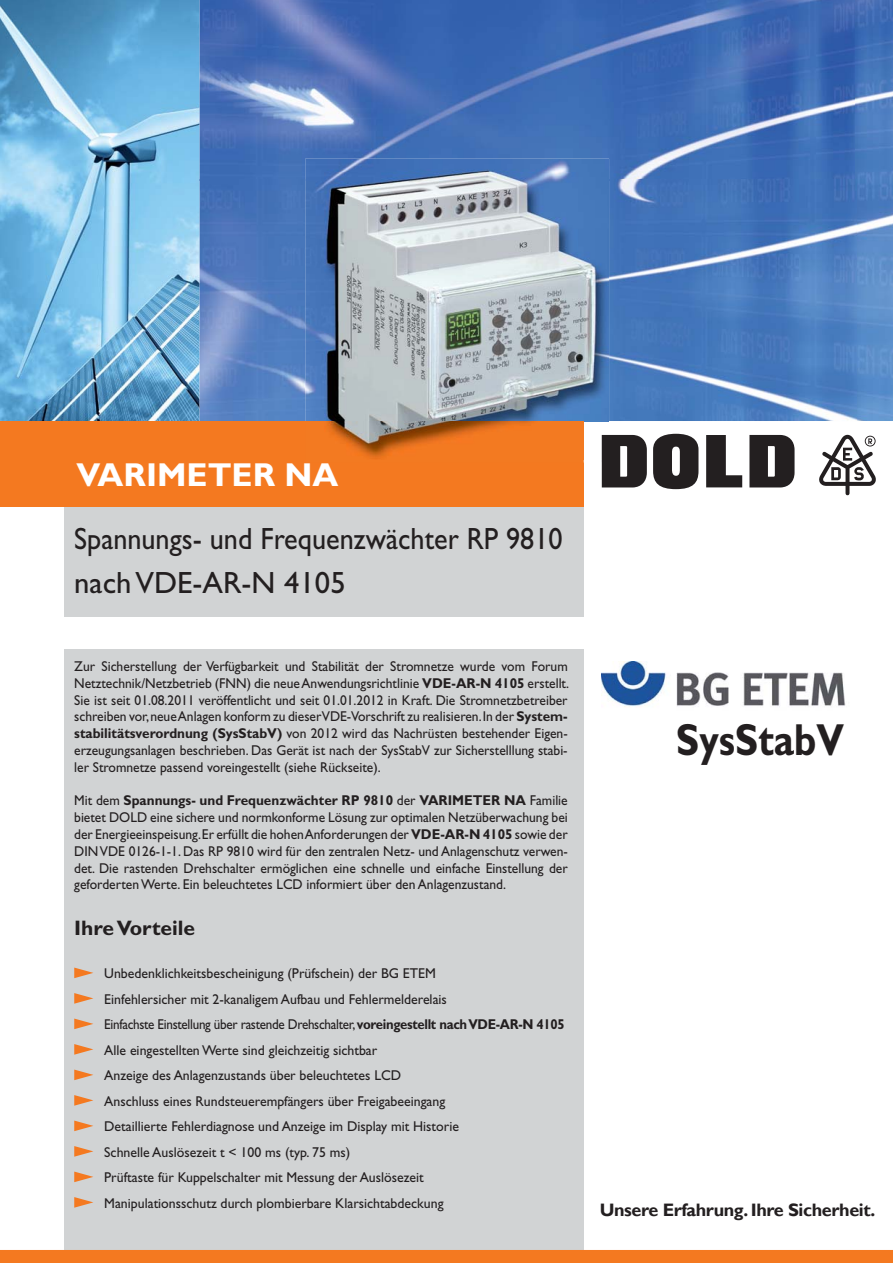
<style>
.page{position:relative;width:893px;height:1263px;background:#fff}
.page>*{position:absolute;margin:0;border:0;box-sizing:border-box;transform-origin:0 0}
.t1{font:700 45px "Gill Sans Std";color:#231f20;scale:.85 1}
.t2{font:700 33.3px "Gill Sans Std";color:#fff}
.t3{font:30.75px/43.5px "Gill Sans Std";color:#231f20;scale:.92 1}
.t4{font:700 21px "Gill Sans Std";color:#231f20}
.t5{font:700 18px "Gill Sans";letter-spacing:-.02em;color:#231f20}
.t6{font:14.25px/16.8px "Gill Sans Std";color:#231f20;text-align:justify;scale:.95 1}
.t7{font:14.25px/25.5px "Gill Sans Std";color:#231f20}
.s1{font-weight:700}
</style>
<div class="page">
<img style="left:0;top:0;width:200px;height:421px">
<img style="left:200px;top:0;width:655px;height:180px">
<img style="left:855px;top:0;width:37px;height:421px">
<img style="left:200px;top:180px;width:105px;height:241px">
<img style="left:609px;top:180px;width:247px;height:241px">
<div style="left:64px;top:650px;width:519px;height:613px;background:#d1d3d4"></div>
<div style="left:0;top:1250px;width:892px;height:13px;background:#f47920"></div>
<div style="left:64px;top:506px;width:519px;height:111px;background:#d1d3d4"></div>
<svg style="left:706px;top:435px;width:36px;height:52px"></svg>
<svg style="left:653px;top:434px;width:45px;height:55px"></svg>
<svg style="left:749px;top:435px;width:45px;height:52px;background:#3f3b3c"></svg>
<svg style="left:601px;top:435px;width:45px;height:52px;background:#403d3e"></svg>
<svg style="left:819px;top:435px;width:56px;height:60px"></svg>
<div style="left:0;top:421px;width:583px;height:85px;background:#f47920"></div>
<img style="left:305px;top:159px;width:304px;height:303px">
<img style="left:601px;top:435px;width:8px;height:27px">
<img style="left:324px;top:172px;width:284px;height:288px">
<img style="left:601px;top:435px;width:7px;height:25px">
<img style="left:324px;top:421px;width:259px;height:39px">
<img style="left:601px;top:661px;width:245px;height:46px">
<svg style="left:74px;top:968px;width:19px;height:10px"></svg>
<svg style="left:74px;top:993px;width:19px;height:11px"></svg>
<svg style="left:74px;top:1019px;width:19px;height:10px"></svg>
<svg style="left:74px;top:1044px;width:19px;height:11px"></svg>
<svg style="left:74px;top:1070px;width:19px;height:10px"></svg>
<svg style="left:74px;top:1095px;width:19px;height:11px"></svg>
<svg style="left:74px;top:1121px;width:19px;height:10px"></svg>
<svg style="left:74px;top:1146px;width:19px;height:11px"></svg>
<svg style="left:74px;top:1172px;width:19px;height:10px"></svg>
<svg style="left:74px;top:1197px;width:19px;height:11px"></svg>
<h2 class="t2" style="left:76px;top:462px;width:264px">VARIMETER NA</h2>
<h3 class="t3" style="left:74px;top:520px;width:532px">Spannungs- und Frequenzwächter RP 9810 nach VDE-AR-N 4105</h3>
<p class="t6" style="left:74px;top:659px;width:522px">Zur Sicherstellung der Verfügbarkeit und Stabilität der Stromnetze wurde vom Forum Netztechnik/Netzbetrieb (FNN) die neue Anwendungsrichtlinie <span class="s1">VDE-AR-N 4105</span> erstellt.<br>Sie ist seit 01.08.2011 veröffentlicht und seit 01.01.2012 in Kraft. Die Stromnetzbetreiber schreiben vor, neue Anlagen konform zu dieser VDE-Vorschrift zu realisieren. In der <span class="s1">System&shy;stabilitätsverordnung (SysStabV)</span> von 2012 wird das Nachrüsten bestehender Eigen&shy;erzeugungsanlagen beschrieben. Das Gerät ist nach der SysStabV zur Sicherstelllung stabi&shy;ler Stromnetze passend voreingestellt (siehe Rückseite).</p>
<p class="t6" style="left:74px;top:793px;width:521px">Mit dem <span class="s1">Spannungs- und Frequenzwächter RP 9810</span> der <span class="s1">VARIMETER NA</span> Familie bietet DOLD eine sichere und normkonforme Lösung zur optimalen Netzüberwachung bei der Energieeinspeisung. Er erfüllt die hohen Anforderungen der <span class="s1">VDE-AR-N 4105</span> sowie der DIN VDE 0126-1-1. Das RP 9810 wird für den zentralen Netz- und Anlagenschutz verwen&shy;det. Die rastenden Drehschalter ermöglichen eine schnelle und einfache Einstellung der geforderten Werte. Ein beleuchtetes LCD informiert über den Anlagenzustand.</p>
<h3 class="t4" style="left:74px;top:920px;width:122px">Ihre Vorteile</h3>
<p class="t7" style="left:104px;top:962px;width:462px">Unbedenklichkeitsbescheinigung (Prüfschein) der BG ETEM<br>Einfehlersicher mit 2-kanaligem Aufbau und Fehlermelderelais<br>Einfachste Einstellung über rastende Drehschalter, <span class="s1">voreingestellt nach VDE-AR-N 4105<br></span>Alle eingestellten Werte sind gleichzeitig sichtbar<br>Anzeige des Anlagenzustands über beleuchtetes LCD<br>Anschluss eines Rundsteuerempfängers über Freigabeeingang<br>Detaillierte Fehlerdiagnose und Anzeige im Display mit Historie<br>Schnelle Auslösezeit t &lt; 100 ms (typ. 75 ms)<br>Prüftaste für Kuppelschalter mit Messung der Auslösezeit<br>Manipulationsschutz durch plombierbare Klarsichtabdeckung</p>
<h1 class="t1" style="left:676px;top:723px;width:199px">SysStabV</h1>
<p class="t5" style="left:599px;top:1199px;width:277px">Unsere Erfahrung. Ihre Sicherheit.</p>
</div>
